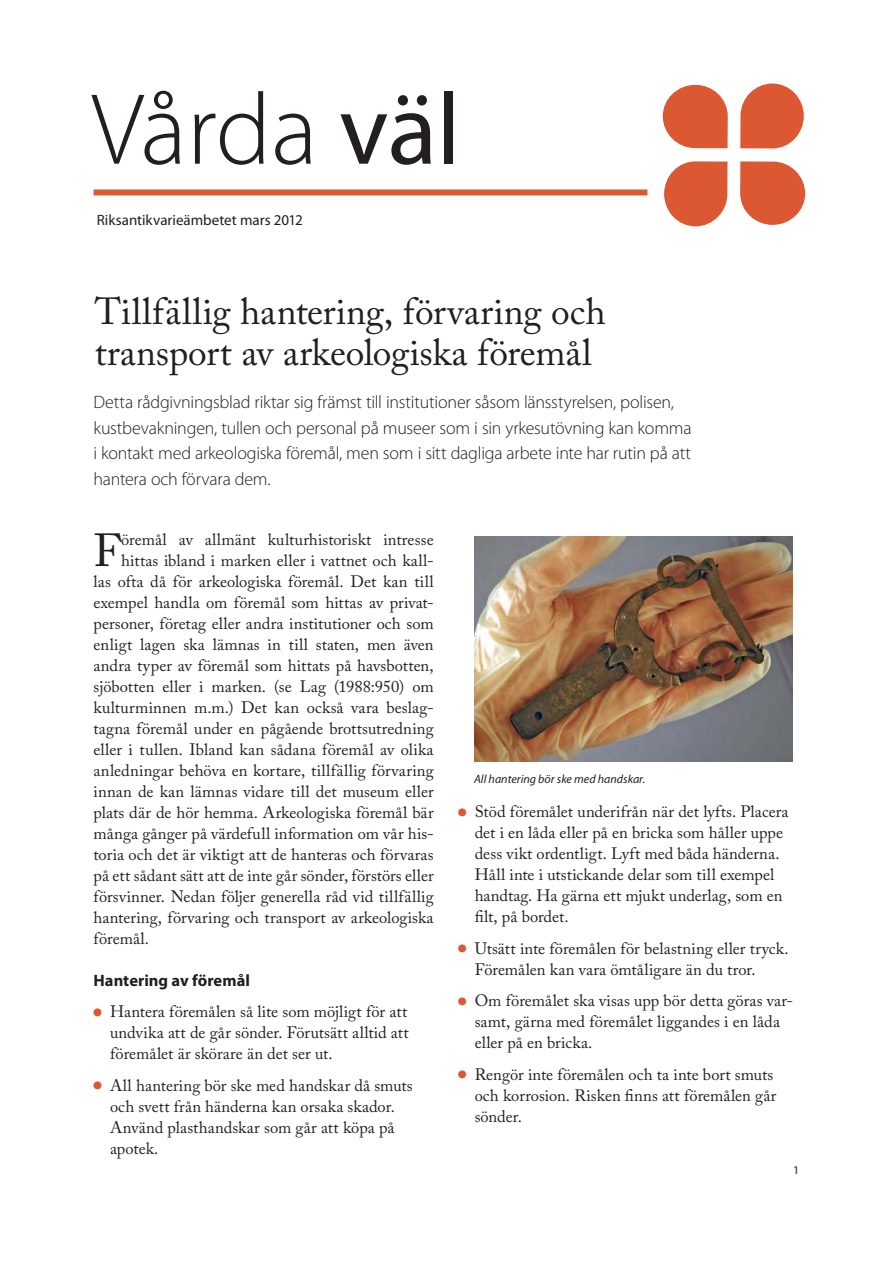
<style>
.page{position:relative;width:893px;height:1263px;background:#fff}
.page>*{position:absolute;margin:0;border:0;box-sizing:border-box;transform-origin:0 0}
.t1{font:300 102px "Myriad Pro";letter-spacing:-.005em;color:#231f20}
.Bröd_1{font:46.05px "Adobe Caslon Pro";color:#231f20}
.Rubrik_1{font:37.5px "Adobe Caslon Pro";color:#231f20}
.Bröd_1-2{font:300 18px/25.5px "Myriad Pro";letter-spacing:-.015em;color:#231f20}
.Bröd_1-3{font:16.5px/21px "Adobe Caslon Pro";letter-spacing:.005em;color:#231f20}
.Rubrik_2{font:700 16.5px "Myriad Pro";color:#231f20}
.t2{font:15px "Myriad Pro";color:#231f20}
.Bildtext{font:italic 12px "Myriad Pro";color:#231f20}
.Bröd_1-4{font:12px "Myriad Pro";color:#231f20}
.s1{font-weight:400}
.s2{color:#dc5833}
</style>
<div class="page">
<img style="left:474px;top:537px;width:319px;height:224px">
<svg style="left:663px;top:85px;width:65px;height:63px;background:#e17253"></svg>
<svg style="left:664px;top:161px;width:63px;height:65px;background:#e17354"></svg>
<svg style="left:740px;top:161px;width:65px;height:64px"></svg>
<svg style="left:740px;top:84px;width:64px;height:64px;background:#e17354"></svg>
<div style="left:94px;top:189px;width:553px;height:6px;background:#dc5833"></div>
<p class="t1" style="left:91px;top:74px;width:371px">Vårda <span class="s1">väl</span></p>
<p class="t2" style="left:97px;top:212px;width:207px">Riksantikvarieämbetet mars 2012</p>
<p class="Rubrik_1" style="left:95px;top:289px;width:512px">Tillfällig hantering, förvaring och</p>
<p class="Rubrik_1" style="left:95px;top:330px;width:499px">transport av arkeologiska föremål</p>
<p class="Bröd_1-2" style="left:94px;top:390px;width:599px">Detta rådgivningsblad riktar sig främst till institutioner såsom länsstyrelsen, polisen, kustbevakningen, tullen och personal på museer som i sin yrkesutövning kan komma i kontakt med arkeologiska föremål, men som i sitt dagliga arbete inte har rutin på att hantera och förvara dem.</p>
<p class="Bröd_1" style="left:94px;top:523px;width:29px">F</p>
<p class="Bröd_1-3" style="left:121px;top:528px;width:314px">öremål av allmänt kulturhistoriskt intresse</p>
<p class="Bröd_1-3" style="left:121px;top:549px;width:314px">hittas ibland i marken eller i vattnet och kal -</p>
<p class="Bröd_1-3" style="left:94px;top:570px;width:342px">las ofta då för arkeologiska föremål. Det kan till</p>
<p class="Bröd_1-3" style="left:94px;top:592px;width:342px">exempel handla om föremål som hittas av privat-</p>
<p class="Bröd_1-3" style="left:94px;top:612px;width:342px">personer, företag eller andra institutioner och som</p>
<p class="Bröd_1-3" style="left:94px;top:633px;width:342px">enligt lagen ska lämnas in till staten, men även</p>
<p class="Bröd_1-3" style="left:94px;top:654px;width:342px">andra typer av föremål som hittats på havsbotten,</p>
<p class="Bröd_1-3" style="left:94px;top:675px;width:342px">sjöbotten eller i marken. (se Lag (1988:950) om</p>
<p class="Bröd_1-3" style="left:94px;top:696px;width:342px">kulturminnen m.m.) Det kan också vara beslag-</p>
<p class="Bröd_1-3" style="left:94px;top:717px;width:342px">tagna föremål under en pågående brottsutredning</p>
<p class="Bröd_1-3" style="left:94px;top:739px;width:342px">eller i tullen. Ibland kan sådana föremål av olika</p>
<p class="Bröd_1-3" style="left:94px;top:760px;width:342px">anledningar behöva en kortare, tillfällig förvaring</p>
<p class="Bröd_1-3" style="left:94px;top:781px;width:342px">innan de kan lämnas vidare till det museum eller</p>
<p class="Bröd_1-3" style="left:94px;top:802px;width:342px">plats där de hör hemma. Arkeologiska föremål bär</p>
<p class="Bröd_1-3" style="left:94px;top:823px;width:342px">många gånger på värdefull information om vår his-</p>
<p class="Bröd_1-3" style="left:94px;top:844px;width:342px">toria och det är viktigt att de hanteras och förvaras</p>
<p class="Bröd_1-3" style="left:94px;top:865px;width:342px">på ett sådant sätt att de inte går sönder, förstörs eller</p>
<p class="Bröd_1-3" style="left:94px;top:886px;width:342px">försvinner. Nedan följer generella råd vid tillfällig</p>
<p class="Bröd_1-3" style="left:94px;top:907px;width:342px">hantering, förvaring och transport av arkeologiska</p>
<p class="Bröd_1-3" style="left:94px;top:928px;width:57px">föremål.</p>
<p class="Rubrik_2" style="left:94px;top:971px;width:158px">Hantering av föremål</p>
<p class="Bröd_1-3" style="left:110px;top:1001px;width:300px;text-align:justify;text-indent:-16px"><span class="s2">●</span> Hantera föremålen så lite som möjligt för att undvika att de går sönder. Förutsätt alltid att föremålet är skörare än det ser ut.</p>
<p class="Bröd_1-3" style="left:94px;top:1074px;width:321px"><span class="s2">●</span> All hantering bör ske med handskar då smuts</p>
<p class="Bröd_1-3" style="left:110px;top:1095px;width:297px">och svett från händerna kan orsaka skador. -<br>Använd plasthandskar som går att köpa på</p>
<p class="Bröd_1-3" style="left:110px;top:1137px;width:50px">apotek.</p>
<p class="Bildtext" style="left:474px;top:772px;width:173px">All hantering bör ske med handskar.</p>
<p class="Bröd_1-3" style="left:475px;top:801px;width:315px;text-indent:-16px"><span class="s2">●</span> Stöd föremålet underifrån när det lyfts. Placera det i en låda eller på en bricka som håller uppe</p>
<p class="Bröd_1-3" style="left:475px;top:843px;width:306px">dess vikt ordentligt. Lyft med båda händerna.</p>
<p class="Bröd_1-3" style="left:475px;top:864px;width:301px">Håll inte i utstickande delar som till exempel</p>
<p class="Bröd_1-3" style="left:475px;top:885px;width:309px">handtag. Ha gärna ett mjukt underlag, som en</p>
<p class="Bröd_1-3" style="left:475px;top:906px;width:95px">filt, på bordet.</p>
<p class="Bröd_1-3" style="left:458px;top:937px;width:332px"><span class="s2">●</span> Utsätt inte föremålen för belastning eller tryck.</p>
<p class="Bröd_1-3" style="left:475px;top:958px;width:282px">Föremålen kan vara ömtåligare än du tror.</p>
<p class="Bröd_1-3" style="left:458px;top:990px;width:336px"><span class="s2">●</span> Om föremålet ska visas upp bör detta göras var-</p>
<p class="Bröd_1-3" style="left:475px;top:1011px;width:307px">samt, gärna med föremålet liggandes i en låda</p>
<p class="Bröd_1-3" style="left:475px;top:1032px;width:119px">eller på en bricka.</p>
<p class="Bröd_1-3" style="left:458px;top:1063px;width:317px"><span class="s2">●</span> Rengör inte föremålen och ta inte bort smuts</p>
<p class="Bröd_1-3" style="left:475px;top:1084px;width:303px">och korrosion. Risken finns att föremålen går</p>
<p class="Bröd_1-3" style="left:475px;top:1105px;width:49px">sönder.</p>
<p class="Bröd_1-4" style="left:793px;top:1163px;width:8px">1</p>
</div>
